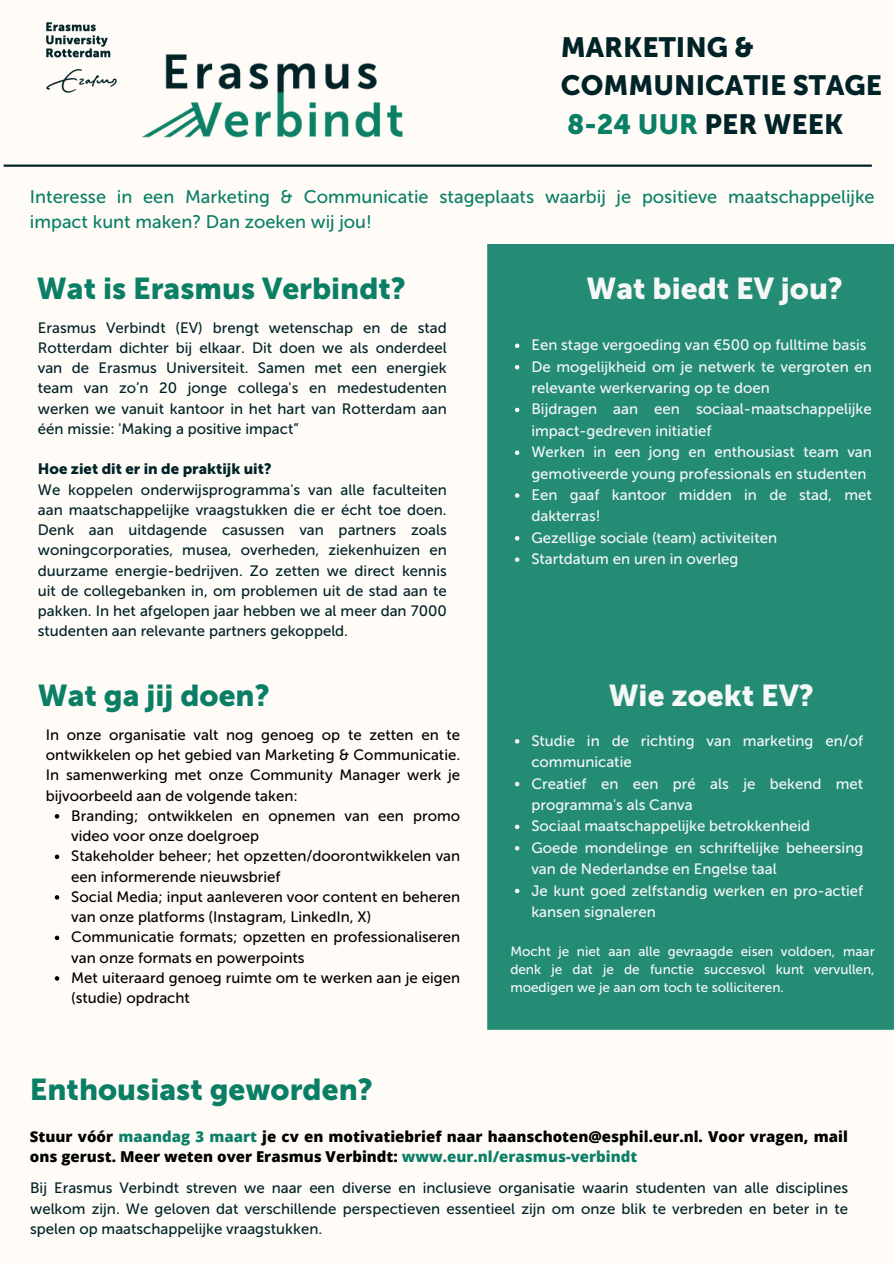
<style>
.page{position:relative;width:894px;height:1264px;background:#fff}
.page>*{position:absolute;margin:0;border:0;box-sizing:border-box;transform-origin:0 0}
.t1{font:30px "Museo Sans 900";color:#0b7f66}
.t2{font:30px "Museo Sans 900";color:#f6f8f8}
.t3{font:27.75px/38.2px "Museo Sans 900";color:#002328}
.t4{font:18.15px/25.5px "Museo Sans 500";color:#0b7f66}
.t5{font:15px/20.2px "Museo Sans 500";color:#002328;text-align:justify}
.t6{font:15px/21.3px "Museo Sans 500";color:#f6f8f8}
.t7{font:15px/20.2px "Museo Sans 500";color:#000}
.t8{font:800 15px/20.2px "Open Sans";color:#000}
.t9{font:15px "Museo Sans 900";color:#002328}
.t10{font:13.5px/18px "Museo Sans 500";color:#f6f8f8;text-align:justify}
.s1{color:#0b7f66}
.s2{color:#0c8066}
</style>
<div class="page">
<div style="left:0;top:0;width:893px;height:1263px;background:#fffcf8"></div>
<img style="left:142px;top:54px;width:261px;height:84px">
<hr style="left:4px;top:164px;width:867px;height:3px;background:#002328">
<div style="left:487px;top:244px;width:406px;height:785px;background:#248c74"></div>
<img style="left:46px;top:22px;width:71px;height:71px">
<svg style="left:55px;top:814px;width:4px;height:4px"></svg>
<svg style="left:55px;top:854px;width:4px;height:5px"></svg>
<svg style="left:55px;top:895px;width:4px;height:4px"></svg>
<svg style="left:55px;top:935px;width:4px;height:5px"></svg>
<svg style="left:55px;top:976px;width:4px;height:4px"></svg>
<svg style="left:514px;top:739px;width:5px;height:4px"></svg>
<svg style="left:514px;top:781px;width:5px;height:5px"></svg>
<svg style="left:514px;top:824px;width:5px;height:5px"></svg>
<svg style="left:514px;top:846px;width:5px;height:4px"></svg>
<svg style="left:514px;top:888px;width:5px;height:5px"></svg>
<svg style="left:514px;top:343px;width:5px;height:5px"></svg>
<svg style="left:514px;top:365px;width:5px;height:4px"></svg>
<svg style="left:514px;top:408px;width:5px;height:4px"></svg>
<svg style="left:514px;top:450px;width:5px;height:5px"></svg>
<svg style="left:514px;top:493px;width:5px;height:5px"></svg>
<svg style="left:514px;top:536px;width:5px;height:4px"></svg>
<svg style="left:514px;top:557px;width:5px;height:5px"></svg>
<p class="t3" style="left:560px;top:28px;width:322px">MARKETING &amp;<br>COMMUNICATIE STAGE<br><span class="s1">8-24 UUR</span> PER WEEK</p>
<p class="t4" style="left:30px;top:184px;width:846px">Interesse in een Marketing &amp; Communicatie stageplaats waarbij je positieve maatschappelijke impact kunt maken? Dan zoeken wij jou!</p>
<p class="t1" style="left:37px;top:270px;width:370px">Wat is Erasmus Verbindt?</p>
<p class="t5" style="left:38px;top:317px;width:410px">Erasmus Verbindt (EV) brengt wetenschap en de stad Rotterdam dichter bij elkaar. Dit doen we als onderdeel van de Erasmus Universiteit. Samen met een energiek team van zo’n 20 jonge collega's en medestudenten werken we vanuit kantoor in het hart van Rotterdam aan één missie: 'Making a positive impact”</p>
<h2 class="t9" style="left:38px;top:460px;width:235px">Hoe ziet dit er in de praktijk uit?</h2>
<p class="t5" style="left:38px;top:479px;width:410px">We koppelen onderwijsprogramma's van alle faculteiten aan maatschappelijke vraagstukken die er écht toe doen.<br>Denk aan uitdagende casussen van partners zoals woningcorporaties, musea, overheden, ziekenhuizen en duurzame energie-bedrijven. Zo zetten we direct kennis uit de collegebanken in, om problemen uit de stad aan te pakken. In het afgelopen jaar hebben we al meer dan 7000 studenten aan relevante partners gekoppeld.</p>
<p class="t1" style="left:38px;top:677px;width:233px">Wat ga jij doen?</p>
<p class="t7" style="left:46px;top:724px;width:416px;text-align:justify">In onze organisatie valt nog genoeg op te zetten en te ontwikkelen op het gebied van Marketing &amp; Communicatie.<br>In samenwerking met onze Community Manager werk je bijvoorbeeld aan de volgende taken:</p>
<p class="t7" style="left:71px;top:805px;width:390px">Branding; ontwikkelen en opnemen van een promo video voor onze doelgroep</p>
<h1 class="t7" style="left:71px;top:846px;width:390px">Stakeholder beheer; het opzetten/doorontwikkelen van een informerende nieuwsbrief</h1>
<p class="t7" style="left:71px;top:886px;width:390px">Social Media; input aanleveren voor content en beheren van onze platforms (Instagram, LinkedIn, X)</p>
<h3 class="t7" style="left:71px;top:927px;width:390px">Communicatie formats; opzetten en professionaliseren van onze formats en powerpoints</h3>
<h2 class="t7" style="left:71px;top:967px;width:390px">Met uiteraard genoeg ruimte om te werken aan je eigen (studie) opdracht</h2>
<h2 class="t1" style="left:30px;top:1071px;width:344px">Enthousiast geworden?</h2>
<p class="t2" style="left:586px;top:270px;width:258px">Wat biedt EV jou?</p>
<p class="t6" style="left:531px;top:334px;width:336px">Een stage vergoeding van €500 op fulltime basis</p>
<p class="t6" style="left:531px;top:356px;width:342px">De mogelijkheid om je netwerk te vergroten en relevante werkervaring op te doen</p>
<h2 class="t6" style="left:531px;top:399px;width:342px">Bijdragen aan een sociaal-maatschappelijke impact-gedreven initiatief</h2>
<p class="t6" style="left:531px;top:441px;width:342px">Werken in een jong en enthousiast team van gemotiveerde young professionals en studenten</p>
<p class="t6" style="left:531px;top:484px;width:342px">Een gaaf kantoor midden in de stad, met dakterras!</p>
<p class="t6" style="left:531px;top:527px;width:247px">Gezellige sociale (team) activiteiten</p>
<p class="t6" style="left:531px;top:548px;width:208px">Startdatum en uren in overleg</p>
<p class="t2" style="left:608px;top:677px;width:207px">Wie zoekt EV?</p>
<p class="t6" style="left:531px;top:730px;width:333px">Studie in de richting van marketing en/of communicatie</p>
<p class="t6" style="left:531px;top:772px;width:333px">Creatief en een pré als je bekend met programma's als Canva</p>
<p class="t6" style="left:531px;top:815px;width:280px">Sociaal maatschappelijke betrokkenheid</p>
<p class="t6" style="left:531px;top:837px;width:333px">Goede mondelinge en schriftelijke beheersing van de Nederlandse en Engelse taal</p>
<p class="t6" style="left:531px;top:879px;width:333px">Je kunt goed zelfstandig werken en pro-actief kansen signaleren</p>
<p class="t10" style="left:510px;top:942px;width:366px">Mocht je niet aan alle gevraagde eisen voldoen, maar denk je dat je de functie succesvol kunt vervullen, moedigen we je aan om toch te solliciteren.</p>
<p class="t8" style="left:30px;top:1125px;width:819px">Stuur vóór <span class="s2">maandag 3 maart</span> je cv en motivatiebrief naar haanschoten@esphil.eur.nl. Voor vragen, mail ons gerust. Meer weten over Erasmus Verbindt: <span class="s2">www.eur.nl/erasmus-verbindt</span></p>
<p class="t5" style="left:30px;top:1178px;width:819px">Bij Erasmus Verbindt streven we naar een diverse en inclusieve organisatie waarin studenten van alle disciplines welkom zijn. We geloven dat verschillende perspectieven essentieel zijn om onze blik te verbreden en beter in te spelen op maatschappelijke vraagstukken.</p>
</div>
